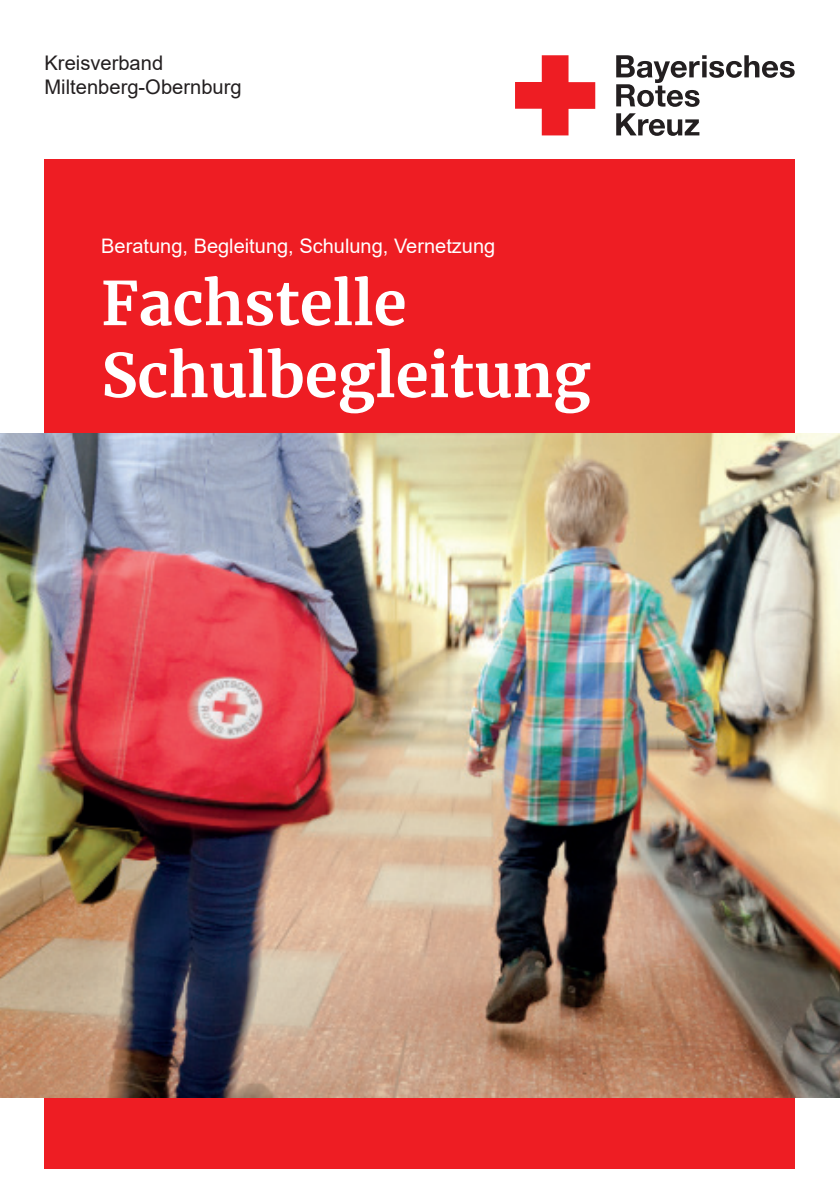
<style>
.page{position:relative;width:840px;height:1191px;background:#fff}
.page>*{position:absolute;margin:0;border:0;box-sizing:border-box;transform-origin:0 0}
.t1{font:700 60px/72px "Merriweather";color:#fff}
.t2{font:20.2px/23.6px "Arial";color:#231f20}
.t3{font:20px "Arial";color:#fff}
</style>
<div class="page">
<svg style="left:515px;top:55px;width:80px;height:80px"></svg>
<svg style="left:616px;top:55px;width:178px;height:81px"></svg>
<div style="left:44px;top:159px;width:750px;height:1009px;background:#ee1d23"></div>
<img style="left:0;top:434px;width:839px;height:663px">
<p class="t2" style="left:44px;top:51px;width:198px">Kreisverband<br>Miltenberg-Obernburg</p>
<p class="t3" style="left:101px;top:232px;width:395px">Beratung, Begleitung, Schulung, Vernetzung</p>
<h1 class="t1" style="left:101px;top:266px;width:490px">Fachstelle<br>Schulbegleitung</h1>
</div>
